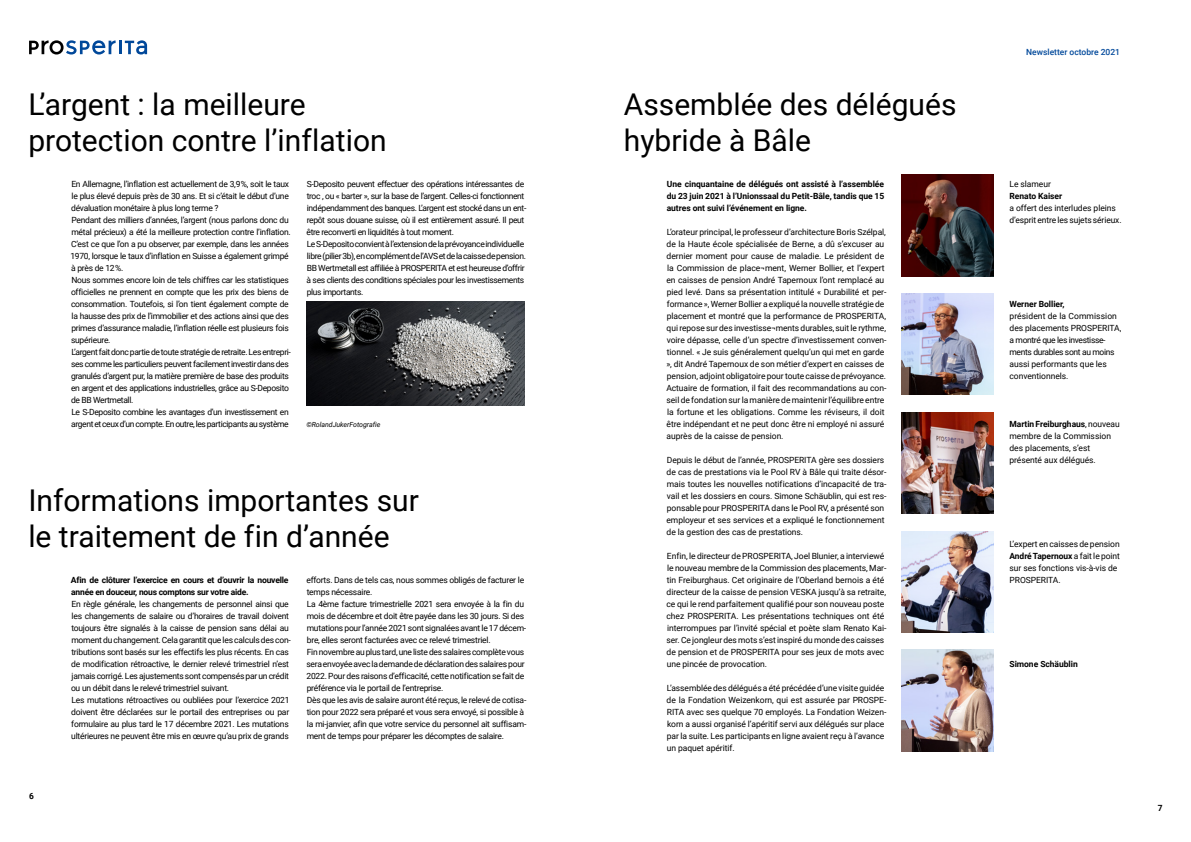
<style>
.page{position:relative;width:1191px;height:842px;background:#fff}
.page>*{position:absolute;margin:0;border:0;box-sizing:border-box;transform-origin:0 0}
.t1{font:30px/36px "Roboto";color:#000}
.t2{font:8.5px/12px "Roboto";letter-spacing:-.025em;color:#000}
.t3{font:8.5px/12px "Roboto";letter-spacing:-.005em;color:#000}
.t4{font:700 8.5px/12px "Roboto";letter-spacing:-.01em;color:#000;text-align:justify}
.t5{font:500 8.5px "Roboto";color:#00489a}
.t6{font:italic 7px "Roboto";letter-spacing:-.005em;color:#000}
.s1{font-weight:700}
</style>
<div class="page">
<svg style="left:29px;top:40px;width:118px;height:15px"></svg>
<img style="left:306px;top:301px;width:218px;height:104px">
<img style="left:901px;top:294px;width:93px;height:101px">
<img style="left:901px;top:412px;width:93px;height:102px">
<img style="left:901px;top:531px;width:93px;height:101px">
<img style="left:901px;top:175px;width:93px;height:101px">
<img style="left:901px;top:650px;width:93px;height:101px">
<h1 class="t1" style="left:28px;top:85px;width:360px">L’argent : la meilleure protection contre l’inflation</h1>
<p class="t2" style="left:70px;top:177px;width:222px">En Allemagne, l’inflation est actuellement de 3,9 %, soit le taux le plus élevé depuis près de 30 ans. Et si c’était le début d’une dévaluation monétaire à plus long terme ?<br>Pendant des milliers d’années, l’argent (nous parlons donc du métal précieux) a été la meilleure protection contre l’inflation.<br>C’est ce que l’on a pu observer, par exemple, dans les années 1970, lorsque le taux d’inflation en Suisse a également grimpé à près de 12 %.<br>Nous sommes encore loin de tels chiffres car les statistiques officielles ne prennent en compte que les prix des biens de consommation. Toutefois, si l’on tient également compte de la hausse des prix de l’immobilier et des actions ainsi que des primes d’assurance maladie, l’inflation réelle est plusieurs fois supérieure.<br>L’argent fait donc partie de toute stratégie de retraite. Les entrepri&shy;ses comme les particuliers peuvent facilement investir dans des granulés d’argent pur, la matière première de base des produits en argent et des applications industrielles, grâce au S-Deposito de BB Wertmetall.<br>Le S-Deposito combine les avantages d’un investissement en argent et ceux d’un compte. En outre, les participants au système</p>
<p class="t2" style="left:306px;top:177px;width:221px">S-Deposito peuvent effectuer des opérations intéressantes de troc , ou « barter », sur la base de l’argent. Celles-ci fonctionnent indépendamment des banques. L’argent est stocké dans un ent&shy;repôt sous douane suisse, où il est entièrement assuré. Il peut être reconverti en liquidités à tout moment.<br>Le S-Deposito convient à l’extension de la prévoyance individuelle libre (pilier 3b), en complément de l’AVS et de la caisse de pension.<br>BB Wertmetall est affiliée à PROSPERITA et est heureuse d’offrir à ses clients des conditions spéciales pour les investissements plus importants.</p>
<p class="t6" style="left:306px;top:419px;width:76px">©RolandJukerFotografie</p>
<h1 class="t1" style="left:28px;top:481px;width:392px">Informations importantes sur le traitement de fin d’année</h1>
<p class="t4" style="left:29px;top:790px;width:6px">6</p>
<p class="t4" style="left:71px;top:573px;width:219px">Afin de clôturer l’exercice en cours et d’ouvrir la nouvelle année en douceur, nous comptons sur votre aide.</p>
<p class="t2" style="left:71px;top:597px;width:221px">En règle générale, les changements de personnel ainsi que les changements de salaire ou d’horaires de travail doivent toujours être signalés à la caisse de pension sans délai au moment du changement. Cela garantit que les calculs des con&shy;tributions sont basés sur les effectifs les plus récents. En cas de modification rétroactive, le dernier relevé trimestriel n’est jamais corrigé. Les ajustements sont compensés par un crédit ou un débit dans le relevé trimestriel suivant.<br>Les mutations rétroactives ou oubliées pour l’exercice 2021 doivent être déclarées sur le portail des entreprises ou par formulaire au plus tard le 17 décembre 2021. Les mutations ultérieures ne peuvent être mis en œuvre qu’au prix de grands</p>
<p class="t2" style="left:306px;top:573px;width:221px">efforts. Dans de tels cas, nous sommes obligés de facturer le temps nécessaire.<br>La 4ème facture trimestrielle 2021 sera envoyée à la fin du mois de décembre et doit être payée dans les 30 jours. Si des mutations pour l’année 2021 sont signalées avant le 17 décem&shy;bre, elles seront facturées avec ce relevé trimestriel.<br>Fin novembre au plus tard, une liste des salaires complète vous sera envoyée avec la demande de déclaration des salaires pour 2022. Pour des raisons d’efficacité, cette notification se fait de préférence via le portail de l’entreprise.<br>Dès que les avis de salaire auront été reçus, le relevé de cotisa&shy;tion pour 2022 sera préparé et vous sera envoyé, si possible à la mi-janvier, afin que votre service du personnel ait suffisam&shy;ment de temps pour préparer les décomptes de salaire.</p>
<h1 class="t1" style="left:624px;top:85px;width:334px">Assemblée des délégués hybride à Bâle</h1>
<p class="t4" style="left:667px;top:177px;width:219px">Une cinquantaine de délégués ont assisté à l’assemblée du 23 juin 2021 à l’Unionssaal du Petit-Bâle, tandis que 15 autres ont suivi l’événement en ligne.</p>
<p class="t3" style="left:666px;top:225px;width:222px">L’orateur principal, le professeur d’architecture Boris Szélpal, de la Haute école spécialisée de Berne, a dû s’excuser au dernier moment pour cause de maladie. Le président de la Commission de place¬ment, Werner Bollier, et l’expert en caisses de pension André Tapernoux l’ont remplacé au pied levé. Dans sa présentation intitulé « Durabilité et per&shy;formance », Werner Bollier a expliqué la nouvelle stratégie de placement et montré que la performance de PROSPERITA, qui repose sur des investisse¬ments durables, suit le rythme, voire dépasse, celle d’un spectre d’investissement conven&shy;tionnel. « Je suis généralement quelqu’un qui met en garde », dit André Tapernoux de son métier d’expert en caisses de pension, adjoint obligatoire pour toute caisse de prévoyance.<br>Actuaire de formation, il fait des recommandations au con&shy;seil de fondation sur la manière de maintenir l’équilibre entre la fortune et les obligations. Comme les réviseurs, il doit être indépendant et ne peut donc être ni employé ni assuré auprès de la caisse de pension.</p>
<p class="t3" style="left:666px;top:453px;width:221px">Depuis le début de l’année, PROSPERITA gère ses dossiers de cas de prestations via le Pool RV à Bâle qui traite désor&shy;mais toutes les nouvelles notifications d’incapacité de tra&shy;vail et les dossiers en cours. Simone Schäublin, qui est res&shy;ponsable pour PROSPERITA dans le Pool RV, a présenté son employeur et ses services et a expliqué le fonctionnement de la gestion des cas de prestations.</p>
<p class="t3" style="left:666px;top:549px;width:221px">Enfin, le directeur de PROSPERITA, Joel Blunier, a interviewé le nouveau membre de la Commission des placements, Mar&shy;tin Freiburghaus. Cet originaire de l’Oberland bernois a été directeur de la caisse de pension VESKA jusqu’à sa retraite, ce qui le rend parfaitement qualifié pour son nouveau poste chez PROSPERITA. Les présentations techniques ont été interrompues par l’invité spécial et poète slam Renato Kai&shy;ser. Ce jongleur des mots s’est inspiré du monde des caisses de pension et de PROSPERITA pour ses jeux de mots avec une pincée de provocation.</p>
<p class="t3" style="left:666px;top:681px;width:221px">L’assemblée des délégués a été précédée d’une visite guidée de la Fondation Weizenkorn, qui est assurée par PROSPE-RITA avec ses quelque 70 employés. La Fondation Weizen&shy;korn a aussi organisé l’apéritif servi aux délégués sur place par la suite. Les participants en ligne avaient reçu à l’avance un paquet apéritif.</p>
<p class="t5" style="left:1026px;top:46px;width:95px">Newsletter octobre 2021</p>
<p class="t3" style="left:1009px;top:177px;width:43px">Le slameur</p>
<p class="t4" style="left:1009px;top:189px;width:54px">Renato Kaiser</p>
<p class="t2" style="left:1009px;top:201px;width:114px">a offert des interludes pleins d’esprit entre les sujets sérieux.</p>
<p class="t4" style="left:1009px;top:297px;width:57px">Werner Bollier,</p>
<p class="t3" style="left:1009px;top:309px;width:113px">président de la Commission des placements PROSPERITA, a montré que les investisse&shy;ments durables sont au moins aussi performants que les conventionnels.</p>
<p class="t3" style="left:1009px;top:417px;width:112px"><span class="s1">Martin Freiburghaus</span>, nouveau membre de la Commission des placements, s’est présenté aux délégués.</p>
<p class="t3" style="left:1009px;top:537px;width:112px">L’expert en caisses de pension<br><span class="s1">André Tapernoux</span> a fait le point sur ses fonctions vis-à-vis de<br>PROSPERITA.</p>
<p class="t4" style="left:1009px;top:657px;width:70px">Simone Schäublin</p>
<p class="t4" style="left:1157px;top:801px;width:6px">7</p>
</div>
